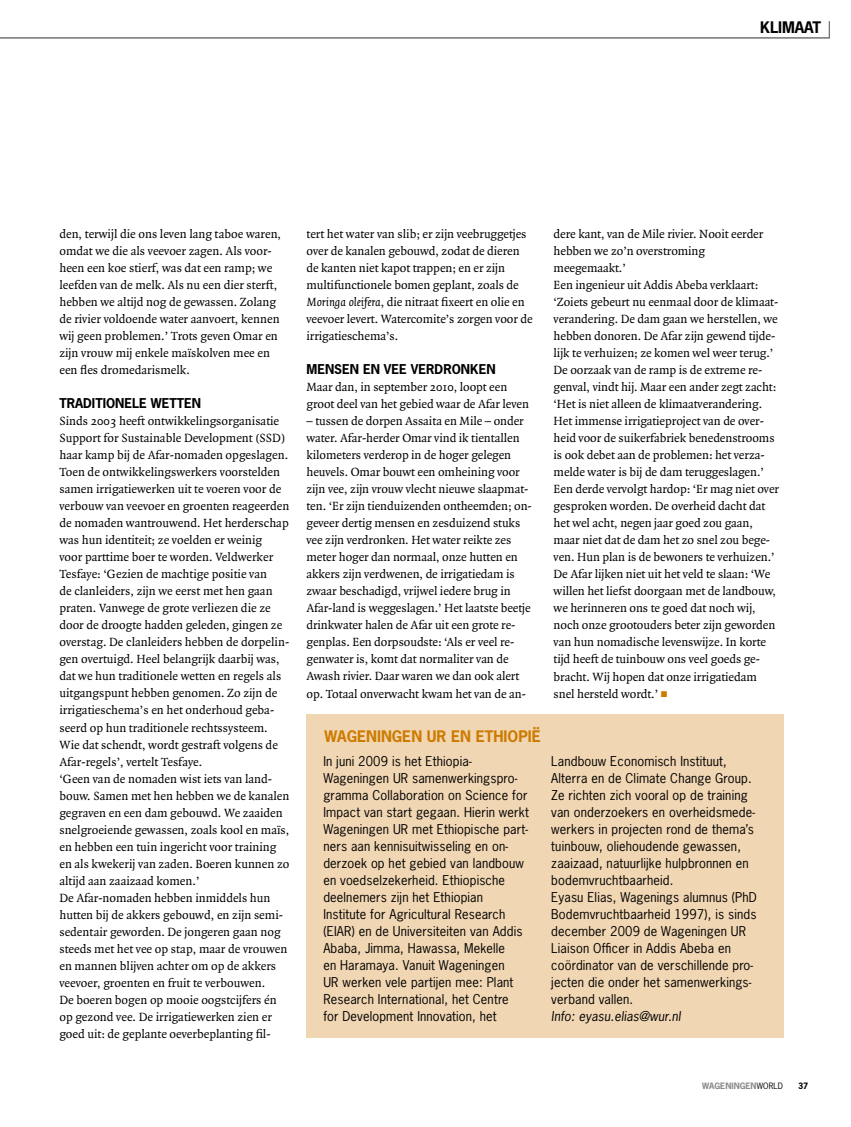
<style>
.page{position:relative;width:851px;height:1127px;background:#fff}
.page>*{position:absolute;margin:0;border:0;box-sizing:border-box;transform-origin:0 0}
.t1{font:700 15px "News Gothic Std";color:#cd7b00}
.t2{font:700 15px "News Gothic Std";letter-spacing:-.01em;color:#000}
.t3{font:12.75px/17px "Quadraat OT";letter-spacing:-.005em;color:#000}
.t4{font:12.75px/17px "News Gothic Std";letter-spacing:.01em;color:#000}
.t5{font:700 12.75px "News Gothic Std";color:#000}
.t6{font:italic 12.75px "News Gothic Std";letter-spacing:.01em;color:#000}
.t7{font:700 8.25px "News Gothic Std";letter-spacing:.01em;color:#87888a}
.t8{font:700 8.25px "News Gothic Std";color:#000}
.s1{font-style:italic}
.s2{font-weight:400;color:#000}
</style>
<div class="page">
<div style="left:306px;top:714px;width:477px;height:323px;background:#f1d6b3"></div>
<svg style="left:0;top:21px;width:830px;height:18px"></svg>
<p class="t2" style="left:760px;top:17px;width:62px">KLIMAAT</p>
<p class="t3" style="left:59px;top:226px;width:223px">den, terwijl die ons leven lang taboe waren, omdat we die als veevoer zagen. Als voor&shy;heen een koe stierf, was dat een ramp; we leefden van de melk. Als nu een dier sterft, hebben we altijd nog de gewassen. Zolang de rivier voldoende water aanvoert, kennen wij geen problemen.’ Trots geven Omar en zijn vrouw mij enkele maïskolven mee en een fles dromedarismelk.</p>
<p class="t5" style="left:59px;top:395px;width:143px">TRADITIONELE WETTEN</p>
<p class="t3" style="left:59px;top:413px;width:231px">Sinds 2003 heeft ontwikkelingsorganisatie Support for Sustainable Development (SSD) haar kamp bij de Afar-nomaden opgeslagen.<br>Toen de ontwikkelingswerkers voorstelden samen irrigatiewerken uit te voeren voor de verbouw van veevoer en groenten reageerden de nomaden wantrouwend. Het herderschap was hun identiteit; ze voelden er weinig<br>voor parttime boer te worden. Veldwerker Tesfaye: ‘Gezien de machtige positie van<br>de clanleiders, zijn we eerst met hen gaan praten. Vanwege de grote verliezen die ze door de droogte hadden geleden, gingen ze overstag. De clanleiders hebben de dorpelin&shy;gen overtuigd. Heel belangrijk daarbij was, dat we hun traditionele wetten en regels als uitgangspunt hebben genomen. Zo zijn de irrigatieschema’s en het onderhoud geba&shy;seerd op hun traditionele rechtssysteem.<br>Wie dat schendt, wordt gestraft volgens de Afar-regels’, vertelt Tesfaye.<br>‘Geen van de nomaden wist iets van land&shy;bouw. Samen met hen hebben we de kanalen gegraven en een dam gebouwd. We zaaiden snelgroeiende gewassen, zoals kool en maïs, en hebben een tuin ingericht voor training en als kwekerij van zaden. Boeren kunnen zo altijd aan zaaizaad komen.’<br>De Afar-nomaden hebben inmiddels hun hutten bij de akkers gebouwd, en zijn semi&shy;sedentair geworden. De jongeren gaan nog steeds met het vee op stap, maar de vrouwen en mannen blijven achter om op de akkers veevoer, groenten en fruit te verbouwen.<br>De boeren bogen op mooie oogstcijfers én op gezond vee. De irrigatiewerken zien er goed uit: de geplante oeverbeplanting fil-</p>
<p class="t3" style="left:306px;top:226px;width:228px">tert het water van slib; er zijn veebruggetjes over de kanalen gebouwd, zodat de dieren de kanten niet kapot trappen; en er zijn multifunctionele bomen geplant, zoals de <span class="s1">Moringa oleifera</span>, die nitraat fixeert en olie en veevoer levert. Watercomite’s zorgen voor de irrigatieschema’s.</p>
<p class="t5" style="left:306px;top:361px;width:190px">MENSEN EN VEE VERDRONKEN</p>
<p class="t3" style="left:306px;top:379px;width:224px">Maar dan, in september 2010, loopt een groot deel van het gebied waar de Afar leven</p>
<p class="t3" style="left:306px;top:413px;width:227px">– tussen de dorpen Assaita en Mile – onder water. Afar-herder Omar vind ik tientallen kilometers verderop in de hoger gelegen heuvels. Omar bouwt een omheining voor zijn vee, zijn vrouw vlecht nieuwe slaapmat&shy;ten. ‘Er zijn tienduizenden ontheemden; on&shy;geveer dertig mensen en zesduizend stuks vee zijn verdronken. Het water reikte zes meter hoger dan normaal, onze hutten en akkers zijn verdwenen, de irrigatiedam is zwaar beschadigd, vrijwel iedere brug in Afar-land is weggeslagen.’ Het laatste beetje drinkwater halen de Afar uit een grote re&shy;genplas. Een dorpsoudste: ‘Als er veel re&shy;genwater is, komt dat normaliter van de Awash rivier. Daar waren we dan ook alert op. Totaal onverwacht kwam het van de an-</p>
<p class="t1" style="left:324px;top:727px;width:218px">WAGENINGEN UR EN ETHIOPIË</p>
<p class="t3" style="left:553px;top:226px;width:227px">dere kant, van de Mile rivier. Nooit eerder hebben we zo’n overstroming meegemaakt.’<br>Een ingenieur uit Addis Abeba verklaart: ‘Zoiets gebeurt nu eenmaal door de klimaat&shy;verandering. De dam gaan we herstellen, we hebben donoren. De Afar zijn gewend tijde&shy;lijk te verhuizen; ze komen wel weer terug.’ De oorzaak van de ramp is de extreme re&shy;genval, vindt hij. Maar een ander zegt zacht: ‘Het is niet alleen de klimaatverandering.<br>Het immense irrigatieproject van de over&shy;heid voor de suikerfabriek benedenstrooms is ook debet aan de problemen: het verza&shy;melde water is bij de dam teruggeslagen.’ Een derde vervolgt hardop: ‘Er mag niet over gesproken worden. De overheid dacht dat het wel acht, negen jaar goed zou gaan, maar niet dat de dam het zo snel zou bege&shy;ven. Hun plan is de bewoners te verhuizen.’ De Afar lijken niet uit het veld te slaan: ‘We willen het liefst doorgaan met de landbouw, we herinneren ons te goed dat noch wij, noch onze grootouders beter zijn geworden van hun nomadische levenswijze. In korte tijd heeft de tuinbouw ons veel goeds ge&shy;bracht. Wij hopen dat onze irrigatiedam snel hersteld wordt.’</p>
<p class="t4" style="left:323px;top:752px;width:207px">In juni 2009 is het Ethiopia-Wageningen UR samenwerkingspro&shy;gramma Collaboration on Science for Impact van start gegaan. Hierin werkt Wageningen UR met Ethiopische part&shy;ners aan kennisuitwisseling en on&shy;derzoek op het gebied van landbouw en voedselzekerheid. Ethiopische deelnemers zijn het Ethiopian Institute for Agricultural Research (EIAR) en de Universiteiten van Addis Ababa, Jimma, Hawassa, Mekelle<br>en Haramaya. Vanuit Wageningen<br>UR werken vele partijen mee: Plant Research International, het Centre<br>for Development Innovation, het</p>
<p class="t4" style="left:551px;top:752px;width:207px">Landbouw Economisch Instituut, Alterra en de Climate Change Group.<br>Ze richten zich vooral op de training van onderzoekers en overheidsmede&shy;werkers in projecten rond de thema’s tuinbouw, oliehoudende gewassen, zaaizaad, natuurlijke hulpbronnen en bodemvruchtbaarheid.<br>Eyasu Elias, Wagenings alumnus (PhD Bodemvruchtbaarheid 1997), is sinds december 2009 de Wageningen UR Liaison Officer in Addis Abeba en coördinator van de verschillende pro&shy;jecten die onder het samenwerkings&shy;verband vallen.</p>
<p class="t6" style="left:551px;top:1007px;width:131px">Info: eyasu.elias@wur.nl</p>
<p class="t7" style="left:702px;top:1080px;width:82px">WAGENINGEN<span class="s2">world</span></p>
<p class="t8" style="left:798px;top:1080px;width:12px">37</p>
</div>
